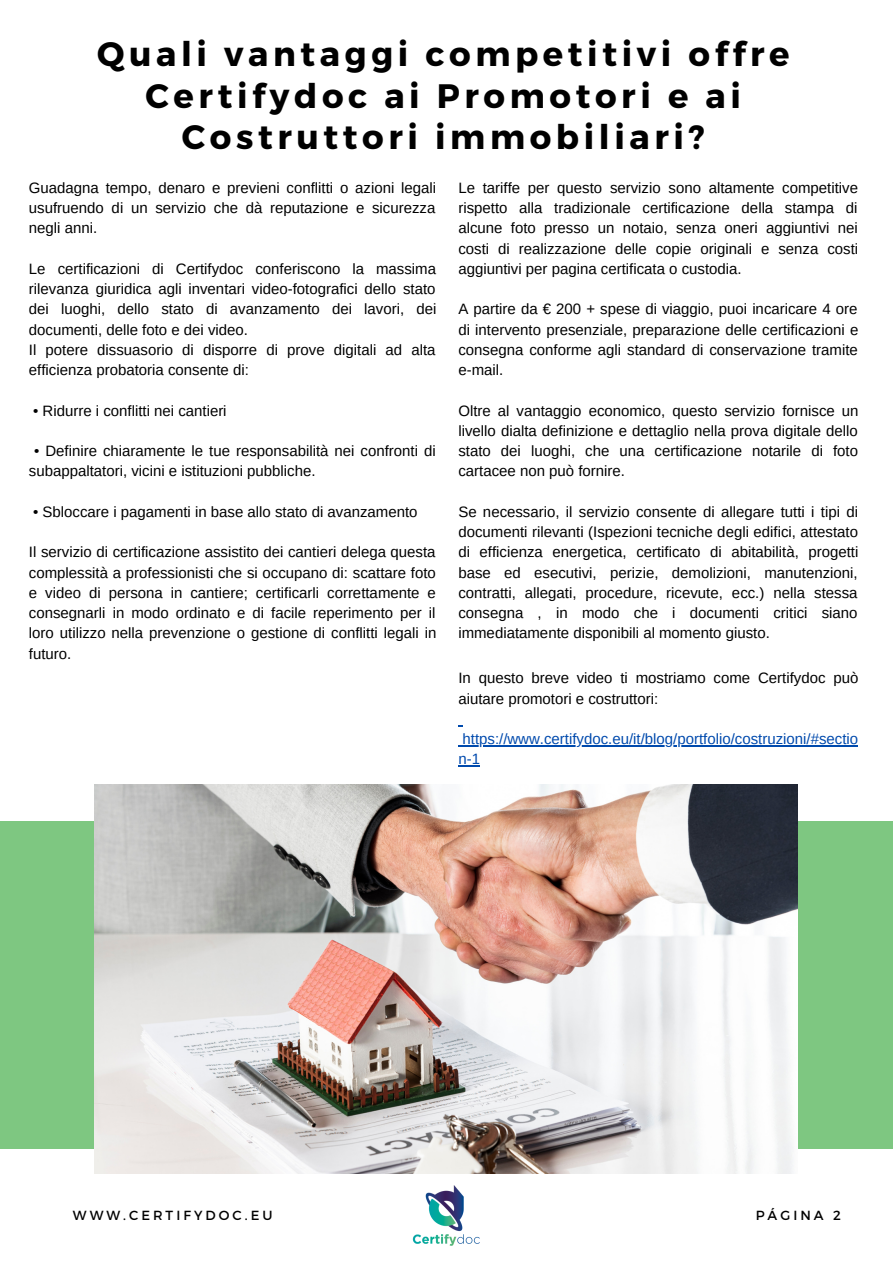
<style>
.page{position:relative;width:893px;height:1264px;background:#fff}
.page>*{position:absolute;margin:0;border:0;box-sizing:border-box;transform-origin:0 0}
.t1{font:700 33.9px/41.5px "Montserrat";letter-spacing:.135em;color:#000;text-align:center}
.t2{font:15px/20.2px "Arimo";color:#000;text-align:justify}
.t3{font:15px/20.2px "Arimo";color:#004aad}
.t4{font:13.2px "Montserrat";letter-spacing:.23em;color:#000}
</style>
<div class="page">
<div style="left:0;top:822px;width:892px;height:326px;background:#7ec781"></div>
<img style="left:95px;top:784px;width:702px;height:389px">
<img style="left:401px;top:1173px;width:90px;height:73px">
<hr style="left:462px;top:745px;width:396px;height:1px;background:#004aad">
<svg style="left:458px;top:765px;width:22px;height:1px"></svg>
<h1 class="t1" style="left:97px;top:31px;width:694px">Quali vantaggi competitivi offre<br>Certifydoc ai Promotori e ai<br>Costruttori immobiliari?</h1>
<p class="t2" style="left:29px;top:178px;width:408px">Guadagna tempo, denaro e previeni conflitti o azioni legali usufruendo di un servizio che dà reputazione e sicurezza negli anni.</p>
<p class="t2" style="left:29px;top:258px;width:409px;text-align:left">Le certificazioni di Certifydoc conferiscono la massima rilevanza giuridica agli inventari video-fotografici dello stato dei luoghi, dello stato di avanzamento dei lavori, dei documenti, delle foto e dei video.<br>Il potere dissuasorio di disporre di prove digitali ad alta efficienza probatoria consente di:</p>
<p class="t2" style="left:33px;top:400px;width:195px">• Ridurre i conflitti nei cantieri</p>
<p class="t2" style="left:29px;top:441px;width:408px;text-indent:5px">• Definire chiaramente le tue responsabilità nei confronti di subappaltatori, vicini e istituzioni pubbliche.</p>
<p class="t2" style="left:33px;top:501px;width:386px">• Sbloccare i pagamenti in base allo stato di avanzamento</p>
<p class="t2" style="left:29px;top:542px;width:409px">Il servizio di certificazione assistito dei cantieri delega questa complessità a professionisti che si occupano di: scattare foto e video di persona in cantiere; certificarli correttamente e consegnarli in modo ordinato e di facile reperimento per il loro utilizzo nella prevenzione o gestione di conflitti legali in futuro.</p>
<p class="t2" style="left:458px;top:178px;width:401px">Le tariffe per questo servizio sono altamente competitive rispetto alla tradizionale certificazione della stampa di alcune foto presso un notaio, senza oneri aggiuntivi nei costi di realizzazione delle copie originali e senza costi aggiuntivi per pagina certificata o custodia.</p>
<p class="t2" style="left:458px;top:299px;width:401px">A partire da € 200 + spese di viaggio, puoi incaricare 4 ore di intervento presenziale, preparazione delle certificazioni e consegna conforme agli standard di conservazione tramite e-mail.</p>
<p class="t2" style="left:458px;top:400px;width:401px">Oltre al vantaggio economico, questo servizio fornisce un livello dialta definizione e dettaglio nella prova digitale dello stato dei luoghi, che una certificazione notarile di foto cartacee non può fornire.</p>
<p class="t2" style="left:458px;top:501px;width:401px">Se necessario, il servizio consente di allegare tutti i tipi di documenti rilevanti (Ispezioni tecniche degli edifici, attestato di efficienza energetica, certificato di abitabilità, progetti base ed esecutivi, perizie, demolizioni, manutenzioni, contratti, allegati, procedure, ricevute, ecc.) nella stessa consegna , in modo che i documenti critici siano immediatamente disponibili al momento giusto.</p>
<p class="t2" style="left:458px;top:668px;width:401px">In questo breve video ti mostriamo come Certifydoc può aiutare promotori e costruttori:</p>
<p class="t3" style="left:458px;top:728px;width:401px">https://www.certifydoc.eu/it/blog/portfolio/costruzioni/#sectio n-1</p>
<p class="t4" style="left:73px;top:1206px;width:201px">WWW.CERTIFYDOC.EU</p>
<p class="t4" style="left:755px;top:1206px;width:87px">PÁGINA 2</p>
</div>
